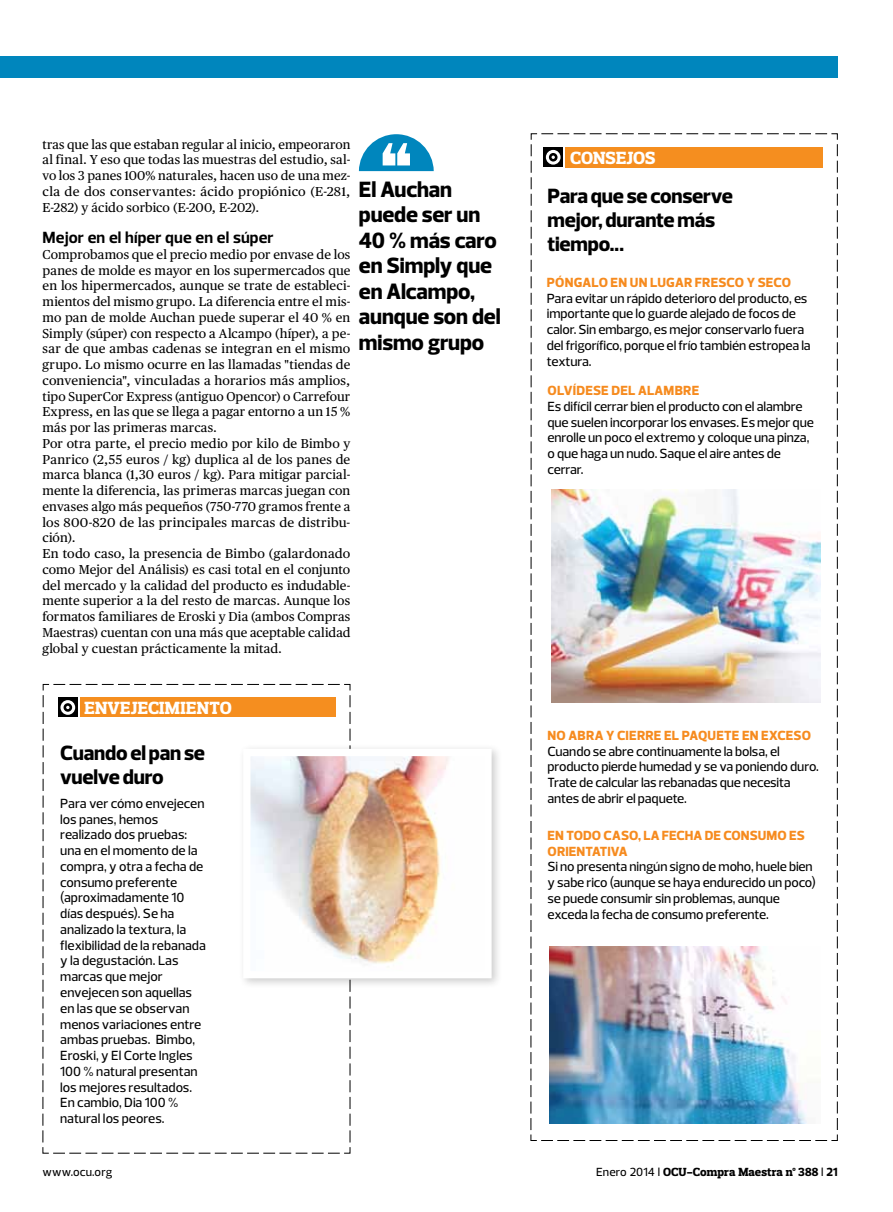
<style>
.page{position:relative;width:893px;height:1212px;background:#fff}
.page>*{position:absolute;margin:0;border:0;box-sizing:border-box;transform-origin:0 0}
.t1{font:800 22.5px/25.5px "Prelo";letter-spacing:-.01em;color:#000}
.t2{font:800 21px/24px "Prelo";letter-spacing:-.015em;color:#000}
.t3{font:800 18px "Prelo Slab";letter-spacing:.01em;color:#fff}
.t4{font:700 16.5px "Prelo";letter-spacing:.01em;color:#000}
.t5{font:500 13.5px/15.8px "Prelo";letter-spacing:-.01em;color:#000}
.t6{font:800 13.5px/15.8px "Prelo";letter-spacing:.01em;color:#f68b1f}
.t7{font:12.9px/15.8px "Publico Text";letter-spacing:.01em;color:#000;text-align:justify}
.t8{font:800 12px "Prelo Slab";letter-spacing:.005em;color:#000}
.t9{font:500 12px "Prelo";letter-spacing:.01em;color:#000}
.s1{font-family:"Prelo";font-weight:500}
.s2{font-family:"Prelo"}
</style>
<div class="page">
<div style="left:0;top:57px;width:838px;height:21px;background:#0086bd"></div>
<svg style="left:359px;top:134px;width:75px;height:37px"></svg>
<svg style="left:42px;top:684px;width:309px;height:470px"></svg>
<div style="left:80px;top:698px;width:255px;height:19px;background:#f58e1f"></div>
<div style="left:58px;top:698px;width:20px;height:19px;background:#000"></div>
<svg style="left:60px;top:700px;width:15px;height:15px"></svg>
<svg style="left:530px;top:133px;width:308px;height:1008px"></svg>
<div style="left:566px;top:147px;width:257px;height:20px;background:#f58e1f"></div>
<div style="left:238px;top:744px;width:265px;height:245px;background:#000;opacity:.2"></div>
<img style="left:251px;top:757px;width:233px;height:213px">
<img style="left:549px;top:946px;width:272px;height:177px">
<img style="left:551px;top:490px;width:270px;height:213px">
<p class="t7" style="left:43px;top:136px;width:309px">tras que las que estaban regular al inicio, empeoraron al final. Y eso que todas las muestras del estudio, sal&shy;vo los 3 panes 100% naturales, hacen uso de una mez&shy;cla de dos conservantes: ácido propiónico (E-281, E-282) y ácido sorbico (E-200, E-202).</p>
<p class="t4" style="left:43px;top:227px;width:233px">Mejor en el híper que en el súper</p>
<p class="t7" style="left:43px;top:246px;width:309px;text-align:left">Comprobamos que el precio medio por envase de los panes de molde es mayor en los supermercados que en los hipermercados, aunque se trate de estableci&shy;mientos del mismo grupo. La diferencia entre el mis&shy;mo pan de molde Auchan puede superar el 40 % en Simply (súper) con respecto a Alcampo (híper), a pe&shy;sar de que ambas cadenas se integran en el mismo grupo. Lo mismo ocurre en las llamadas "tiendas de conveniencia", vinculadas a horarios más amplios, tipo SuperCor Express (antiguo Opencor) o Carrefour Express, en las que se llega a pagar entorno a un 15 % más por las primeras marcas.<br>Por otra parte, el precio medio por kilo de Bimbo y Panrico (2,55 euros / kg) duplica al de los panes de marca blanca (1,30 euros / kg). Para mitigar parcial&shy;mente la diferencia, las primeras marcas juegan con envases algo más pequeños (750-770 gramos frente a los 800-820 de las principales marcas de distribu&shy;ción).<br>En todo caso, la presencia de Bimbo (galardonado como Mejor del Análisis) es casi total en el conjunto del mercado y la calidad del producto es indudable&shy;mente superior a la del resto de marcas. Aunque los formatos familiares de Eroski y Dia (ambos Compras Maestras) cuentan con una más que aceptable calidad global y cuestan prácticamente la mitad.</p>
<h1 class="t1" style="left:359px;top:177px;width:143px">El Auchan puede ser un<br>40 % más caro en Simply que en Alcampo, aunque son del mismo grupo</h1>
<h3 class="t3" style="left:84px;top:697px;width:147px">envejecimiento</h3>
<h2 class="t2" style="left:60px;top:741px;width:146px">Cuando el pan se vuelve duro</h2>
<p class="t5" style="left:60px;top:795px;width:147px">Para ver cómo envejecen los panes, hemos realizado dos pruebas: una en el momento de la compra, y otra a fecha de consumo preferente (aproximadamente 10 días después). Se ha analizado la textura, la flexibilidad de la rebanada y la degustación. Las marcas que mejor envejecen son aquellas en las que se observan menos variaciones entre ambas pruebas. Bimbo,<br>Eroski, y El Corte Ingles<br>100 % natural presentan los mejores resultados.<br>En cambio, Dia 100 % natural los peores.</p>
<h3 class="t3" style="left:570px;top:147px;width:87px">CONSEJOS</h3>
<h2 class="t2" style="left:548px;top:184px;width:187px">Para que se conserve mejor, durante más tiempo...</h2>
<p class="t6" style="left:547px;top:275px;width:10px">póng</p>
<p class="t6" style="left:582px;top:275px;width:210px">alo en un lugar fresco y seco</p>
<p class="t5" style="left:547px;top:290px;width:265px">Para evitar un rápido deterioro del producto, es importante que lo guarde alejado de focos de calor. Sin embargo, es mejor conservarlo fuera del frigorífico, porque el frío también estropea la textura.</p>
<p class="t6" style="left:548px;top:383px;width:153px">olvídese del alambre</p>
<p class="t5" style="left:547px;top:398px;width:268px">Es difícil cerrar bien el producto con el alambre que suelen incorporar los envases. Es mejor que enrolle un poco el extremo y coloque una pinza, o que haga un nudo. Saque el aire antes de cerrar.</p>
<p class="t6" style="left:548px;top:727px;width:265px">No abra y cierre el paquete en exceso</p>
<p class="t5" style="left:548px;top:743px;width:273px">Cuando se abre continuamente la bolsa, el producto pierde humedad y se va poniendo duro.<br>Trate de calcular las rebanadas que necesita antes de abrir el paquete.</p>
<p class="t6" style="left:548px;top:827px;width:259px">en todo caso, la fecha de consumo es orientativa</p>
<p class="t5" style="left:547px;top:859px;width:270px">Si no presenta ningún signo de moho, huele bien y sabe rico (aunque se haya endurecido un poco) se puede consumir sin problemas, aunque exceda la fecha de consumo preferente.</p>
<p class="t9" style="left:43px;top:1164px;width:71px">www.ocu.org</p>
<p class="t8" style="left:596px;top:1164px;width:243px"><span class="s1">Enero 2014 l</span> OCU-Compra Maestra nº 388 <span class="s1">l</span> <span class="s2">21</span></p>
</div>
